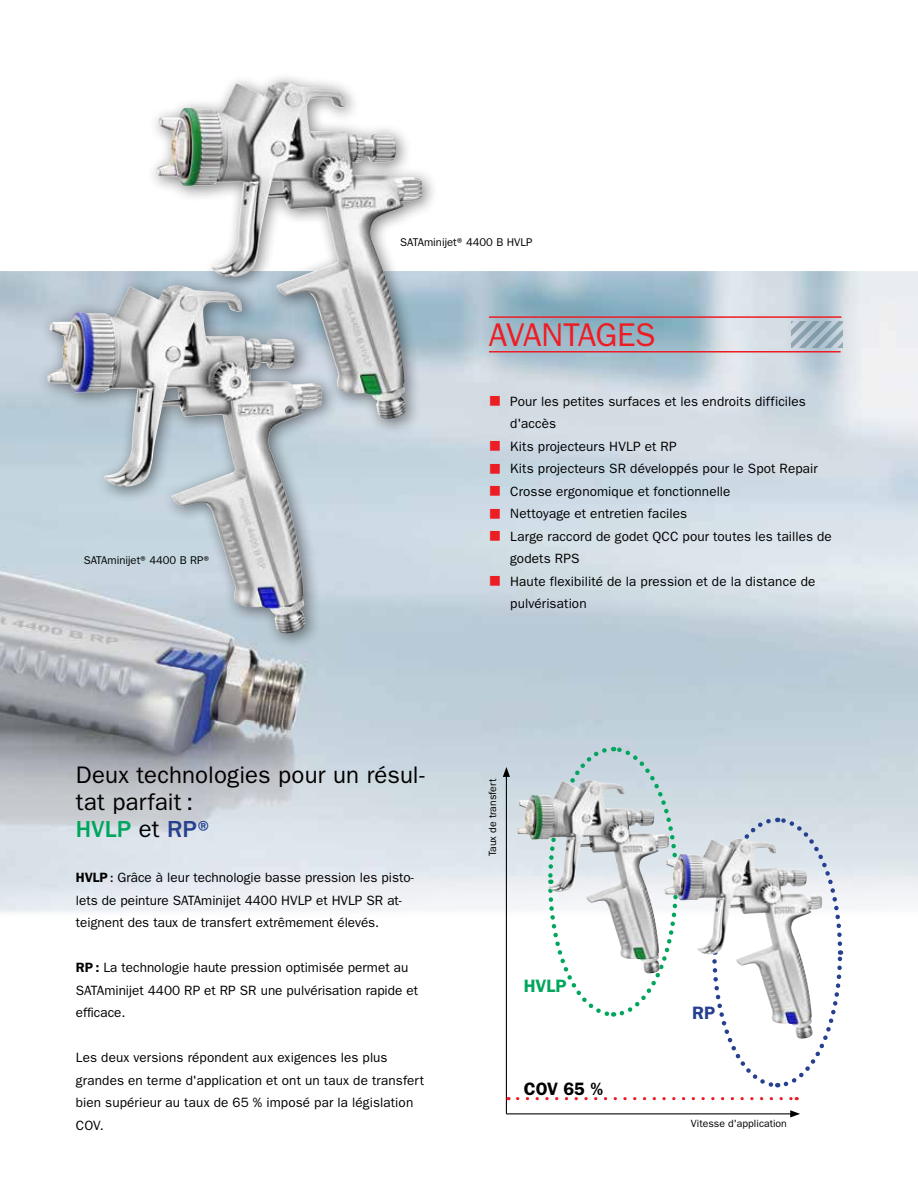
<style>
.page{position:relative;width:918px;height:1188px;background:#fff}
.page>*{position:absolute;margin:0;border:0;box-sizing:border-box;transform-origin:0 0}
.t1{font:33px "ITC Franklin Gothic Std";letter-spacing:-.02em;color:#ed1d24}
.t2{font:24px/27px "ITC Franklin Gothic Std";letter-spacing:.005em;color:#000}
.t3{font:600 18px "ITC Franklin Gothic Std";color:#000}
.t4{font:600 18px "ITC Franklin Gothic Std";color:#00a65d}
.t5{font:600 18px "ITC Franklin Gothic Std";color:#25408f}
.t6{font:13.5px/22.5px "ITC Franklin Gothic Std";letter-spacing:.005em;color:#000}
.t7{font:11.25px "ITC Franklin Gothic Std";color:#000}
.t8{font:10.5px "ITC Franklin Gothic Std";color:#000}
.s1{font-weight:500;color:#00a65d}
.s2{font-weight:500;color:#25408f}
.s3{font-weight:600}
.s4{font-weight:500}
</style>
<div class="page">
<img style="left:0;top:272px;width:918px;height:646px">
<div style="left:146px;top:71px;width:293px;height:364px;background:#000;opacity:.5"></div>
<img style="left:156px;top:83px;width:182px;height:191px">
<div style="left:37px;top:274px;width:302px;height:376px;background:#000;opacity:.5"></div>
<img style="left:47px;top:287px;width:188px;height:219px">
<svg style="left:792px;top:321px;width:50px;height:27px"></svg>
<hr style="left:489px;top:316px;width:352px;height:2px;background:#ed1d24">
<hr style="left:489px;top:351px;width:352px;height:2px;background:#ed1d24">
<svg style="left:546px;top:744px;width:134px;height:273px"></svg>
<svg style="left:710px;top:815px;width:135px;height:273px"></svg>
<hr style="left:506px;top:775px;width:1px;height:339px;background:#000">
<svg style="left:503px;top:767px;width:7px;height:10px"></svg>
<hr style="left:506px;top:1113px;width:287px;height:1px;background:#000">
<svg style="left:790px;top:1110px;width:10px;height:8px"></svg>
<svg style="left:518px;top:1097px;width:279px;height:3px"></svg>
<img style="left:516px;top:780px;width:105px;height:123px">
<img style="left:664px;top:839px;width:108px;height:127px">
<svg style="left:490px;top:396px;width:10px;height:10px"></svg>
<svg style="left:490px;top:441px;width:10px;height:10px"></svg>
<svg style="left:490px;top:464px;width:10px;height:10px"></svg>
<svg style="left:490px;top:486px;width:10px;height:10px"></svg>
<svg style="left:490px;top:509px;width:10px;height:10px"></svg>
<svg style="left:490px;top:531px;width:10px;height:10px"></svg>
<svg style="left:490px;top:576px;width:10px;height:10px"></svg>
<p class="t7" style="left:400px;top:236px;width:134px">SATAminijet® 4400 B HVLP</p>
<p class="t7" style="left:84px;top:553px;width:130px">SATAminijet® 4400 B RP®</p>
<h2 class="t2" style="left:76px;top:762px;width:350px">Deux technologies pour un résul&shy;tat parfait :<br><span class="s1">HVLP</span> et <span class="s2">RP®</span></h2>
<p class="t6" style="left:76px;top:866px;width:339px"><span class="s3">HVLP</span> <span class="s4">:</span> Grâce à leur technologie basse pression les pisto&shy;lets de peinture SATAminijet 4400 HVLP et HVLP SR at&shy;teignent des taux de transfert extrêmement élevés.</p>
<p class="t6" style="left:76px;top:956px;width:344px"><span class="s3">RP :</span> La technologie haute pression optimisée permet au<br>SATAminijet 4400 RP et RP SR une pulvérisation rapide et efficace.</p>
<p class="t6" style="left:76px;top:1046px;width:350px">Les deux versions répondent aux exigences les plus grandes en terme d'application et ont un taux de transfert bien supérieur au taux de 65 % imposé par la législation COV.</p>
<h1 class="t1" style="left:489px;top:316px;width:168px">AVANTAGES</h1>
<p class="t6" style="left:510px;top:390px;width:323px">Pour les petites surfaces et les endroits difficiles d'accès<br>Kits projecteurs HVLP et RP<br>Kits projecteurs SR développés pour le Spot Repair Crosse ergonomique et fonctionnelle<br>Nettoyage et entretien faciles<br>Large raccord de godet QCC pour toutes les tailles de godets RPS<br>Haute flexibilité de la pression et de la distance de pulvérisation</p>
<p class="t8" style="left:487px;top:856px;width:79px;rotate:-90deg">Taux de transfert</p>
<h3 class="t4" style="left:524px;top:975px;width:44px">HVLP</h3>
<h3 class="t3" style="left:524px;top:1078px;width:81px">COV 65 %</h3>
<h3 class="t5" style="left:692px;top:1002px;width:25px">RP</h3>
<p class="t8" style="left:691px;top:1117px;width:98px">Vitesse d'application</p>
</div>
